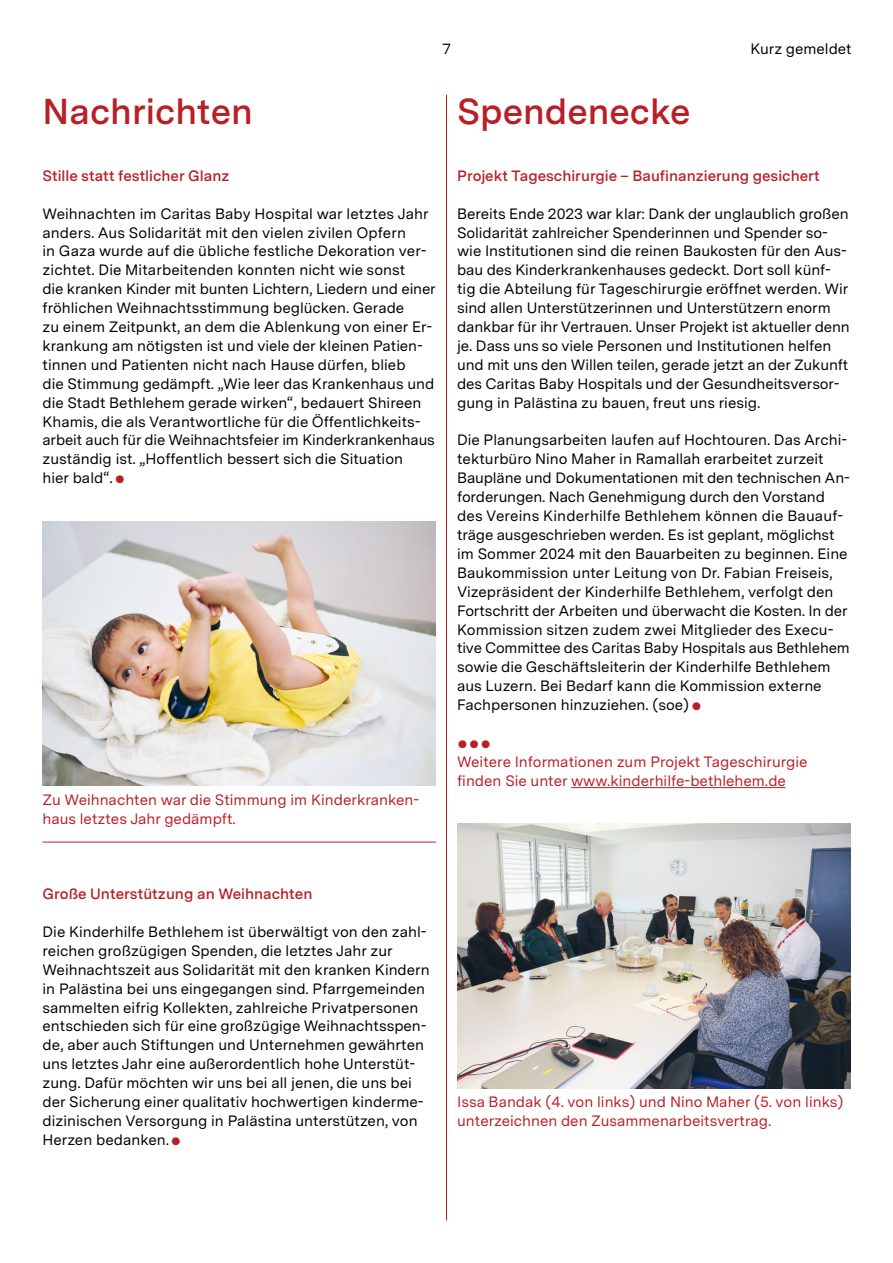
<style>
.page{position:relative;width:893px;height:1263px;background:#fff}
.page>*{position:absolute;margin:0;border:0;box-sizing:border-box;transform-origin:0 0}
.t1{font:600 36px "Messina Sans";color:#b91f27}
.t2{font:15px/18.9px "Messina Sans";color:#000}
.t3{font:15px/18.9px "Messina Sans";color:#b91f27}
.t4{font:600 15px "Messina Sans";color:#b91f27}
.s1{font-family:"Ki Hi Button";color:#b91f27}
</style>
<div class="page">
<hr style="left:446px;top:95px;width:1px;height:1125px;background:#b91f27">
<hr style="left:571px;top:787px;width:215px;height:1px;background:#b91f27">
<img style="left:457px;top:823px;width:393px;height:265px">
<hr style="left:43px;top:842px;width:393px;height:1px;background:#b91f27">
<img style="left:43px;top:521px;width:393px;height:265px">
<p class="t2" style="left:442px;top:39px;width:10px">7</p>
<p class="t2" style="left:750px;top:39px;width:103px">Kurz gemeldet</p>
<h1 class="t1" style="left:43px;top:86px;width:212px">Nachrichten</h1>
<p class="t4" style="left:43px;top:165px;width:188px">Stille statt festlicher Glanz</p>
<p class="t2" style="left:43px;top:204px;width:395px">Weihnachten im Caritas Baby Hospital war letztes Jahr anders. Aus Solidarität mit den vielen zivilen Opfern<br>in Gaza wurde auf die übliche festliche Dekoration ver&shy;zichtet. Die Mitarbeitenden konnten nicht wie sonst<br>die kranken Kinder mit bunten Lichtern, Liedern und einer fröhlichen Weihnachtsstimmung beglücken. Gerade<br>zu einem Zeitpunkt, an dem die Ablenkung von einer Er&shy;krankung am nötigsten ist und viele der kleinen Patien&shy;tinnen und Patienten nicht nach Hause dürfen, blieb<br>die Stimmung gedämpft. „Wie leer das Krankenhaus und die Stadt Bethlehem gerade wirken“, bedauert Shireen Khamis, die als Verantwortliche für die Öffentlichkeits&shy;arbeit auch für die Weihnachtsfeier im Kinderkrankenhaus zuständig ist. „Hoffentlich bessert sich die Situation<br>hier bald“.<span class="s1">•</span></p>
<p class="t3" style="left:43px;top:790px;width:378px">Zu Weihnachten war die Stimmung im Kinderkranken&shy;haus letztes Jahr gedämpft.</p>
<h1 class="t1" style="left:457px;top:86px;width:235px">Spendenecke</h1>
<p class="t4" style="left:457px;top:165px;width:364px">Projekt Tageschirurgie – Baufinanzierung gesichert</p>
<p class="t2" style="left:457px;top:204px;width:394px">Bereits Ende 2023 war klar: Dank der unglaublich großen Solidarität zahlreicher Spenderinnen und Spender so&shy;wie Institutionen sind die reinen Baukosten für den Aus&shy;bau des Kinderkrankenhauses gedeckt. Dort soll künf&shy;tig die Abteilung für Tageschirurgie eröffnet werden. Wir sind allen Unterstützerinnen und Unterstützern enorm dankbar für ihr Vertrauen. Unser Projekt ist aktueller denn je. Dass uns so viele Personen und Institutionen helfen und mit uns den Willen teilen, gerade jetzt an der Zukunft des Caritas Baby Hospitals und der Gesundheitsversor&shy;gung in Palästina zu bauen, freut uns riesig.</p>
<p class="t2" style="left:457px;top:431px;width:394px">Die Planungsarbeiten laufen auf Hochtouren. Das Archi&shy;tekturbüro Nino Maher in Ramallah erarbeitet zurzeit Baupläne und Dokumentationen mit den technischen An&shy;forderungen. Nach Genehmigung durch den Vorstand des Vereins Kinderhilfe Bethlehem können die Bauauf&shy;träge ausgeschrieben werden. Es ist geplant, möglichst im Sommer 2024 mit den Bauarbeiten zu beginnen. Eine Baukommission unter Leitung von Dr. Fabian Freiseis, Vizepräsident der Kinderhilfe Bethlehem, verfolgt den Fortschritt der Arbeiten und überwacht die Kosten. In der Kommission sitzen zudem zwei Mitglieder des Execu&shy;tive Committee des Caritas Baby Hospitals aus Bethlehem sowie die Geschäftsleiterin der Kinderhilfe Bethlehem aus Luzern. Bei Bedarf kann die Kommission externe Fachpersonen hinzuziehen. (soe)<span class="s1">•</span></p>
<p class="t3" style="left:457px;top:752px;width:352px">Weitere Informationen zum Projekt Tageschirurgie finden Sie unter www.kinderhilfe-bethlehem.de</p>
<p class="t4" style="left:43px;top:883px;width:271px">Große Unterstützung an Weihnachten</p>
<p class="t2" style="left:43px;top:922px;width:389px">Die Kinderhilfe Bethlehem ist überwältigt von den zahl&shy;reichen großzügigen Spenden, die letztes Jahr zur Weihnachtszeit aus Solidarität mit den kranken Kindern in Palästina bei uns eingegangen sind. Pfarrgemeinden sammelten eifrig Kollekten, zahlreiche Privatpersonen entschieden sich für eine großzügige Weihnachtsspen&shy;de, aber auch Stiftungen und Unternehmen gewährten uns letztes Jahr eine außerordentlich hohe Unterstüt&shy;zung. Dafür möchten wir uns bei all jenen, die uns bei der Sicherung einer qualitativ hochwertigen kinderme&shy;dizinischen Versorgung in Palästina unterstützen, von Herzen bedanken.<span class="s1">•</span></p>
<p class="t3" style="left:457px;top:1092px;width:388px">Issa Bandak (4. von links) und Nino Maher (5. von links) unterzeichnen den Zusammenarbeitsvertrag.</p>
</div>
